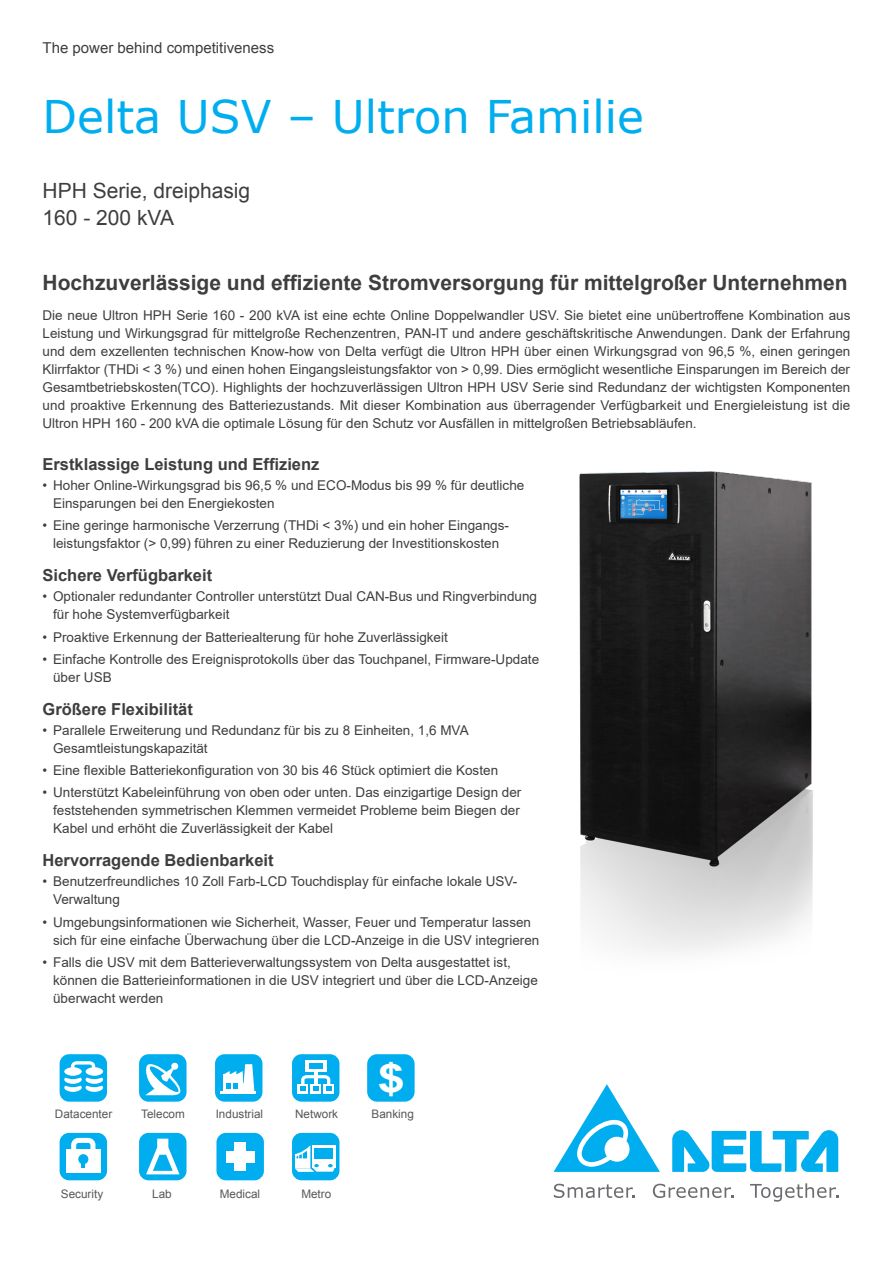
<style>
.page{position:relative;width:893px;height:1263px;background:#fff}
.page>*{position:absolute;margin:0;border:0;box-sizing:border-box;transform-origin:0 0}
.大標{font:45px "Verdana";color:#00aeef}
.t1{font:700 39.3px "Arial";color:#fff;scale:1.27 1}
.中標{font:700 21px "Arial";color:#3e3e3f}
.中標-2{font:21px "Arial";color:#3e3e3f}
.小標{font:700 16.5px "Arial";color:#3e3e3f}
.t2{font:15px "Arial";color:#3e3e3f}
.內文-點{font:13.5px/18px "Arial";color:#3e3e3f}
.中標-3{font:13.5px/18px "Arial";color:#3e3e3f;text-align:justify}
.t3{font:11.7px "Arial";color:#57585a}
</style>
<div class="page">
<svg style="left:672px;top:1130px;width:166px;height:42px"></svg>
<svg style="left:554px;top:1084px;width:106px;height:88px"></svg>
<svg style="left:554px;top:1184px;width:81px;height:14px"></svg>
<svg style="left:653px;top:1184px;width:80px;height:14px"></svg>
<svg style="left:750px;top:1183px;width:88px;height:19px"></svg>
<div style="left:60px;top:1133px;width:47px;height:47px;background:#00aeef;border-radius:9px"></div>
<div style="left:71px;top:1138px;width:24px;height:25px;border:5px solid #fff;border-radius:5px"></div>
<div style="left:66px;top:1149px;width:34px;height:24px;background:#fff"></div>
<div style="left:78px;top:1154px;width:10px;height:10px;background:#00aeef;border-radius:50%"></div>
<div style="left:139px;top:1133px;width:47px;height:47px;background:#00aeef;border-radius:9px"></div>
<svg style="left:146px;top:1139px;width:34px;height:35px"></svg>
<div style="left:139px;top:1054px;width:47px;height:48px;background:#00aeef;border-radius:9px"></div>
<svg style="left:145px;top:1062px;width:36px;height:34px"></svg>
<div style="left:60px;top:1054px;width:47px;height:48px;background:#00aeef;border-radius:9px"></div>
<svg style="left:63px;top:1082px;width:20px;height:11px"></svg>
<div style="left:61px;top:1080px;width:24px;height:15px;border:3px solid #00aeef;border-radius:50%"></div>
<svg style="left:63px;top:1073px;width:20px;height:12px"></svg>
<div style="left:61px;top:1072px;width:24px;height:15px;border:3px solid #00aeef;border-radius:50%"></div>
<svg style="left:63px;top:1065px;width:20px;height:12px"></svg>
<div style="left:61px;top:1064px;width:24px;height:15px;border:3px solid #00aeef;border-radius:50%"></div>
<svg style="left:84px;top:1082px;width:21px;height:11px"></svg>
<div style="left:82px;top:1080px;width:24px;height:15px;border:3px solid #00aeef;border-radius:50%"></div>
<svg style="left:84px;top:1073px;width:21px;height:12px"></svg>
<div style="left:82px;top:1072px;width:24px;height:15px;border:3px solid #00aeef;border-radius:50%"></div>
<svg style="left:84px;top:1065px;width:21px;height:12px"></svg>
<div style="left:82px;top:1064px;width:24px;height:15px;border:3px solid #00aeef;border-radius:50%"></div>
<svg style="left:71px;top:1061px;width:24px;height:13px"></svg>
<div style="left:215px;top:1054px;width:47px;height:48px;background:#00aeef;border-radius:9px"></div>
<hr style="left:221px;top:1091px;width:35px;height:3px;background:#fff">
<svg style="left:223px;top:1064px;width:32px;height:27px"></svg>
<div style="left:292px;top:1054px;width:47px;height:48px;background:#00aeef;border-radius:9px"></div>
<div style="left:305px;top:1060px;width:21px;height:12px;background:#fff"></div>
<div style="left:309px;top:1063px;width:14px;height:6px;background:#00aeef"></div>
<div style="left:297px;top:1084px;width:11px;height:10px;background:#fff"></div>
<div style="left:310px;top:1084px;width:11px;height:10px;background:#fff"></div>
<svg style="left:323px;top:1084px;width:11px;height:10px"></svg>
<svg style="left:300px;top:1072px;width:31px;height:19px"></svg>
<div style="left:292px;top:1133px;width:47px;height:47px;background:#00aeef;border-radius:9px"></div>
<svg style="left:295px;top:1145px;width:40px;height:27px"></svg>
<div style="left:216px;top:1133px;width:48px;height:47px;background:#00aeef;border-radius:9px"></div>
<div style="left:235px;top:1142px;width:11px;height:29px;background:#fff"></div>
<div style="left:226px;top:1151px;width:29px;height:11px;background:#fff"></div>
<div style="left:367px;top:1054px;width:48px;height:48px;background:#00aeef;border-radius:10px"></div>
<img style="left:579px;top:471px;width:234px;height:482px">
<p class="t2" style="left:43px;top:38px;width:233px">The power behind competitiveness</p>
<p class="大標" style="left:43px;top:86px;width:603px">Delta USV – Ultron Familie</p>
<p class="中標-2" style="left:43px;top:177px;width:209px">HPH Serie, dreiphasig</p>
<p class="中標-2" style="left:43px;top:204px;width:133px">160 - 200 kVA</p>
<p class="中標" style="left:43px;top:269px;width:807px">Hochzuverlässige und effiziente Stromversorgung für mittelgroßer Unternehmen</p>
<p class="中標-3" style="left:43px;top:306px;width:809px">Die neue Ultron HPH Serie 160 - 200 kVA ist eine echte Online Doppelwandler USV. Sie bietet eine unübertroffene Kombination aus Leistung und Wirkungsgrad für mittelgroße Rechenzentren, PAN-IT und andere geschäftskritische Anwendungen. Dank der Erfahrung und dem exzellenten technischen Know-how von Delta verfügt die Ultron HPH über einen Wirkungsgrad von 96,5 %, einen geringen Klirrfaktor (THDi &lt; 3 %) und einen hohen Eingangsleistungsfaktor von &gt; 0,99. Dies ermöglicht wesentliche Einsparungen im Bereich der Gesamtbetriebskosten(TCO). Highlights der hochzuverlässigen Ultron HPH USV Serie sind Redundanz der wichtigsten Komponenten und proaktive Erkennung des Batteriezustands. Mit dieser Kombination aus überragender Verfügbarkeit und Energieleistung ist die Ultron HPH 160 - 200 kVA die optimale Lösung für den Schutz vor Ausfällen in mittelgroßen Betriebsabläufen.</p>
<p class="小標" style="left:43px;top:453px;width:278px">Erstklassige Leistung und Effizienz</p>
<p class="內文-點" style="left:53px;top:476px;width:473px;text-indent:-11px">• Hoher Online-Wirkungsgrad bis 96,5 % und ECO-Modus bis 99 % für deutliche<br>Einsparungen bei den Energiekosten</p>
<p class="內文-點" style="left:43px;top:516px;width:468px;text-align:center">• Eine geringe harmonische Verzerrung (THDi &lt; 3%) und ein hoher Eingangs&shy;leistungsfaktor (&gt; 0,99) führen zu einer Reduzierung der Investitionskosten</p>
<p class="小標" style="left:43px;top:564px;width:171px">Sichere Verfügbarkeit</p>
<p class="內文-點" style="left:53px;top:587px;width:485px;text-indent:-11px">• Optionaler redundanter Controller unterstützt Dual CAN-Bus und Ringverbindung für hohe Systemverfügbarkeit</p>
<p class="內文-點" style="left:43px;top:628px;width:407px">• Proaktive Erkennung der Batteriealterung für hohe Zuverlässigkeit</p>
<p class="內文-點" style="left:53px;top:650px;width:487px;text-indent:-11px">• Einfache Kontrolle des Ereignisprotokolls über das Touchpanel, Firmware-Update über USB</p>
<p class="小標" style="left:43px;top:698px;width:152px">Größere Flexibilität</p>
<p class="內文-點" style="left:53px;top:721px;width:417px;text-indent:-11px">• Parallele Erweiterung und Redundanz für bis zu 8 Einheiten, 1,6 MVA<br>Gesamtleistungskapazität</p>
<p class="內文-點" style="left:43px;top:761px;width:457px">• Eine flexible Batteriekonfiguration von 30 bis 46 Stück optimiert die Kosten</p>
<p class="內文-點" style="left:53px;top:783px;width:470px;text-align:justify;text-indent:-11px">• Unterstützt Kabeleinführung von oben oder unten. Das einzigartige Design der feststehenden symmetrischen Klemmen vermeidet Probleme beim Biegen der Kabel und erhöht die Zuverlässigkeit der Kabel</p>
<p class="小標" style="left:43px;top:849px;width:233px">Hervorragende Bedienbarkeit</p>
<p class="內文-點" style="left:53px;top:872px;width:466px;text-indent:-11px">• Benutzerfreundliches 10 Zoll Farb-LCD Touchdisplay für einfache lokale USV-<br>Verwaltung</p>
<p class="內文-點" style="left:53px;top:913px;width:488px;text-indent:-11px">• Umgebungsinformationen wie Sicherheit, Wasser, Feuer und Temperatur lassen sich für eine einfache Überwachung über die LCD-Anzeige in die USV integrieren</p>
<p class="內文-點" style="left:53px;top:953px;width:486px;text-indent:-11px">• Falls die USV mit dem Batterieverwaltungssystem von Delta ausgestattet ist, können die Batterieinformationen in die USV integriert und über die LCD-Anzeige überwacht werden</p>
<p class="t3" style="left:55px;top:1106px;width:59px">Datacenter</p>
<p class="t3" style="left:61px;top:1186px;width:44px">Security</p>
<p class="t1" style="left:378px;top:1051px;width:23px">$</p>
<p class="t3" style="left:141px;top:1106px;width:45px">Telecom</p>
<p class="t3" style="left:295px;top:1106px;width:44px">Network</p>
<p class="t3" style="left:216px;top:1106px;width:49px">Industrial</p>
<p class="t3" style="left:372px;top:1106px;width:44px">Banking</p>
<p class="t3" style="left:152px;top:1186px;width:21px">Lab</p>
<p class="t3" style="left:301px;top:1186px;width:31px">Metro</p>
<p class="t3" style="left:220px;top:1186px;width:42px">Medical</p>
</div>
